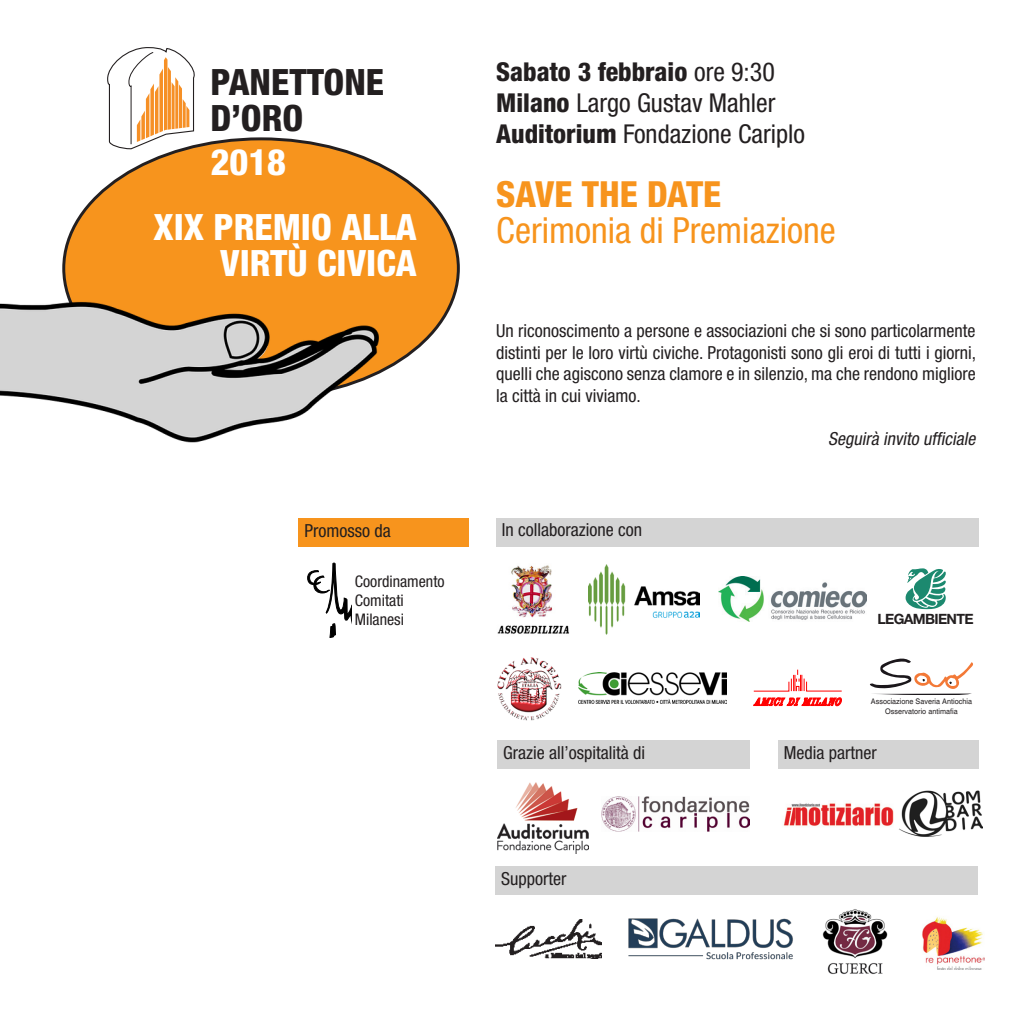
<style>
.page{position:relative;width:1021px;height:1021px;background:#fff}
.page>*{position:absolute;margin:0;border:0;box-sizing:border-box;transform-origin:0 0}
.t1{font:800 condensed 36.2px/36.2px "Helvetica Neue LT Std";color:#fff;text-align:right}
.t2{font:800 condensed 36.2px/36.2px "Helvetica Neue LT Std";color:#231f20}
.t3{font:condensed 36px "Helvetica Neue LT Std";color:#f7941d}
.t4{font:800 condensed 36px "Helvetica Neue LT Std";color:#f7941d}
.t5{font:condensed 26px/31.2px "Helvetica Neue LT Std";color:#231f20}
.t6{font:condensed 18px/21.6px "Helvetica Neue LT Std";color:#231f20;text-align:justify}
.t7{font:italic condensed 18px "Helvetica Neue LT Std";color:#231f20}
.t8{font:condensed 16px/19.2px "Helvetica Neue LT Std";color:#231f20}
.t9{font:700 14.2px "Helvetica Neue LT Pro";letter-spacing:-.05em;color:#231f20}
.t10{font:condensed 7.8px/9.2px "Helvetica";color:#231f20;text-align:center;scale:1.15 1}
.s1{font-weight:800}
</style>
<div class="page">
<div style="left:64px;top:139px;width:394px;height:259px;background:#f7941d;border-radius:50%"></div>
<img style="left:0;top:168px;width:378px;height:275px">
<svg style="left:107px;top:47px;width:88px;height:103px"></svg>
<div style="left:496px;top:518px;width:482px;height:28px;background:#d4d4d4"></div>
<svg style="left:753px;top:697px;width:89px;height:9px"></svg>
<svg style="left:753px;top:669px;width:89px;height:22px"></svg>
<img style="left:497px;top:565px;width:72px;height:69px">
<img style="left:497px;top:657px;width:65px;height:64px">
<svg style="left:905px;top:568px;width:40px;height:41px"></svg>
<img style="left:718px;top:576px;width:148px;height:46px">
<svg style="left:870px;top:658px;width:103px;height:37px"></svg>
<img style="left:578px;top:672px;width:149px;height:31px">
<img style="left:589px;top:564px;width:110px;height:70px">
<svg style="left:307px;top:562px;width:44px;height:75px"></svg>
<div style="left:299px;top:518px;width:170px;height:29px;background:#f7941d"></div>
<div style="left:497px;top:740px;width:252px;height:29px;background:#d4d4d4"></div>
<img style="left:495px;top:919px;width:106px;height:39px">
<div style="left:495px;top:866px;width:482px;height:28px;background:#d4d4d4"></div>
<img style="left:822px;top:909px;width:66px;height:65px">
<img style="left:922px;top:917px;width:62px;height:52px">
<img style="left:497px;top:782px;width:92px;height:71px">
<img style="left:601px;top:796px;width:148px;height:35px">
<div style="left:778px;top:740px;width:200px;height:29px;background:#d4d4d4"></div>
<img style="left:899px;top:790px;width:83px;height:47px">
<img style="left:783px;top:803px;width:111px;height:23px">
<img style="left:628px;top:918px;width:165px;height:42px">
<h1 class="t2" style="left:211px;top:63px;width:175px">PANETTONE<br>D’ORO</h1>
<h1 class="t1" style="left:211px;top:143px;width:77px">2018</h1>
<h1 class="t1" style="left:154px;top:208px;width:264px">XIX PREMIO ALLA<br>VIRTÙ CIVICA</h1>
<p class="t6" style="left:304px;top:520px;width:88px">Promosso da</p>
<p class="t8" style="left:355px;top:571px;width:91px">Coordinamento<br>Comitati<br>Milanesi</p>
<h3 class="t5" style="left:496px;top:56px;width:310px"><span class="s1">Sabato 3 febbraio</span> ore 9:30<br><span class="s1">Milano</span> Largo Gustav Mahler<br><span class="s1">Auditorium</span> Fondazione Cariplo</h3>
<h2 class="t4" style="left:496px;top:172px;width:226px">SAVE THE DATE</h2>
<h2 class="t3" style="left:496px;top:209px;width:341px">Cerimonia di Premiazione</h2>
<p class="t6" style="left:496px;top:320px;width:481px">Un riconoscimento a persone e associazioni che si sono particolarmente distinti per le loro virtù civiche. Protagonisti sono gli eroi di tutti i giorni, quelli che agiscono senza clamore e in silenzio, ma che rendono migliore la città in cui viviamo.</p>
<p class="t7" style="left:828px;top:428px;width:152px">Seguirà invito ufficiale</p>
<p class="t6" style="left:501px;top:519px;width:142px">In collaborazione con</p>
<p class="t6" style="left:503px;top:742px;width:143px">Grazie all’ospitalità di</p>
<p class="t6" style="left:501px;top:867px;width:67px">Supporter</p>
<p class="t9" style="left:877px;top:610px;width:98px">LEGAMBIENTE</p>
<p class="t10" style="left:871px;top:697px;width:89px">Associazione Saveria Antiochia<br>Osservatorio antimafia</p>
<p class="t6" style="left:783px;top:742px;width:94px">Media partner</p>
</div>
